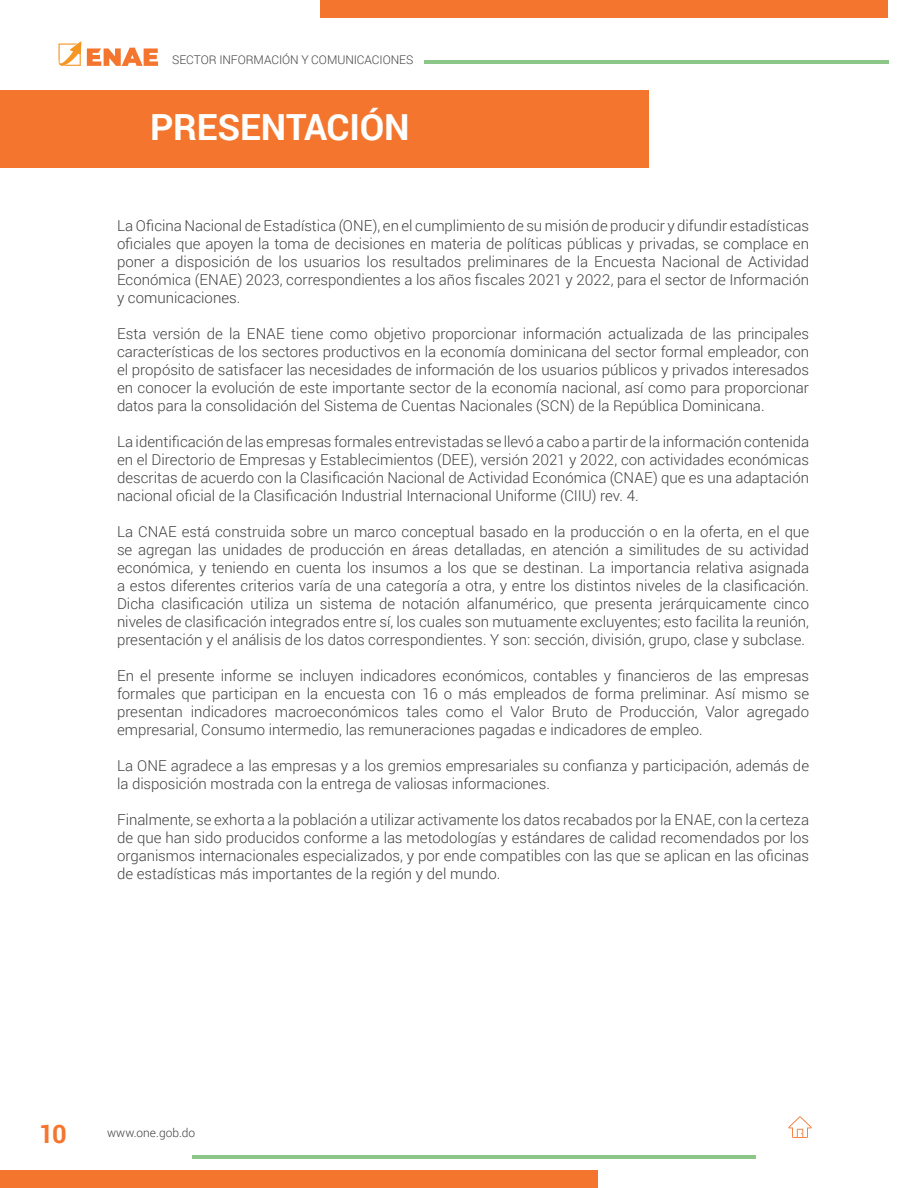
<style>
.page{position:relative;width:918px;height:1188px;background:#fff}
.page>*{position:absolute;margin:0;border:0;box-sizing:border-box;transform-origin:0 0}
.t1{font:700 36px "Roboto";letter-spacing:-.005em;color:#fff}
.t2{font:700 25.5px "Roboto";color:#f4762e}
.t3{font:300 15px/18px "Roboto";color:#414042;text-align:justify}
.t4{font:300 12px "Roboto";color:#414042}
</style>
<div class="page">
<svg style="left:58px;top:41px;width:23px;height:25px"></svg>
<svg style="left:87px;top:48px;width:71px;height:18px"></svg>
<div style="left:0;top:1171px;width:598px;height:17px;background:#f4762e"></div>
<hr style="left:193px;top:1155px;width:563px;height:4px;background:#8bc688">
<svg style="left:788px;top:1116px;width:24px;height:22px"></svg>
<div style="left:0;top:90px;width:648px;height:78px;background:#f4762e"></div>
<div style="left:320px;top:0;width:568px;height:17px;background:#f4762e"></div>
<hr style="left:425px;top:61px;width:464px;height:3px;background:#8bc688">
<p class="t4" style="left:172px;top:51px;width:243px">SECTOR INFORMACIÓN Y COMUNICACIONES</p>
<h1 class="t1" style="left:150px;top:102px;width:261px">PRESENTACIÓN</h1>
<p class="t3" style="left:117px;top:216px;width:694px">La Oficina Nacional de Estadística (ONE), en el cumplimiento de su misión de producir y difundir estadísticas oficiales que apoyen la toma de decisiones en materia de políticas públicas y privadas, se complace en poner a disposición de los usuarios los resultados preliminares de la Encuesta Nacional de Actividad Económica (ENAE) 2023, correspondientes a los años fiscales 2021 y 2022, para el sector de Información y comunicaciones.</p>
<p class="t3" style="left:117px;top:324px;width:694px">Esta versión de la ENAE tiene como objetivo proporcionar información actualizada de las principales características de los sectores productivos en la economía dominicana del sector formal empleador, con el propósito de satisfacer las necesidades de información de los usuarios públicos y privados interesados en conocer la evolución de este importante sector de la economía nacional, así como para proporcionar datos para la consolidación del Sistema de Cuentas Nacionales (SCN) de la República Dominicana.</p>
<p class="t3" style="left:117px;top:432px;width:694px">La identificación de las empresas formales entrevistadas se llevó a cabo a partir de la información contenida en el Directorio de Empresas y Establecimientos (DEE), versión 2021 y 2022, con actividades económicas descritas de acuerdo con la Clasificación Nacional de Actividad Económica (CNAE) que es una adaptación nacional oficial de la Clasificación Industrial Internacional Uniforme (CIIU) rev. 4.</p>
<p class="t3" style="left:117px;top:522px;width:694px">La CNAE está construida sobre un marco conceptual basado en la producción o en la oferta, en el que se agregan las unidades de producción en áreas detalladas, en atención a similitudes de su actividad económica, y teniendo en cuenta los insumos a los que se destinan. La importancia relativa asignada a estos diferentes criterios varía de una categoría a otra, y entre los distintos niveles de la clasificación.<br>Dicha clasificación utiliza un sistema de notación alfanumérico, que presenta jerárquicamente cinco niveles de clasificación integrados entre sí, los cuales son mutuamente excluyentes; esto facilita la reunión, presentación y el análisis de los datos correspondientes. Y son: sección, división, grupo, clase y subclase.</p>
<p class="t3" style="left:117px;top:666px;width:694px">En el presente informe se incluyen indicadores económicos, contables y financieros de las empresas formales que participan en la encuesta con 16 o más empleados de forma preliminar. Así mismo se presentan indicadores macroeconómicos tales como el Valor Bruto de Producción, Valor agregado empresarial, Consumo intermedio, las remuneraciones pagadas e indicadores de empleo.</p>
<p class="t3" style="left:117px;top:756px;width:694px">La ONE agradece a las empresas y a los gremios empresariales su confianza y participación, además de la disposición mostrada con la entrega de valiosas informaciones.</p>
<p class="t3" style="left:117px;top:810px;width:694px">Finalmente, se exhorta a la población a utilizar activamente los datos recabados por la ENAE, con la certeza de que han sido producidos conforme a las metodologías y estándares de calidad recomendados por los organismos internacionales especializados, y por ende compatibles con las que se aplican en las oficinas de estadísticas más importantes de la región y del mundo.</p>
<h2 class="t2" style="left:39px;top:1116px;width:29px">10</h2>
<p class="t4" style="left:107px;top:1125px;width:90px">www.one.gob.do</p>
</div>
